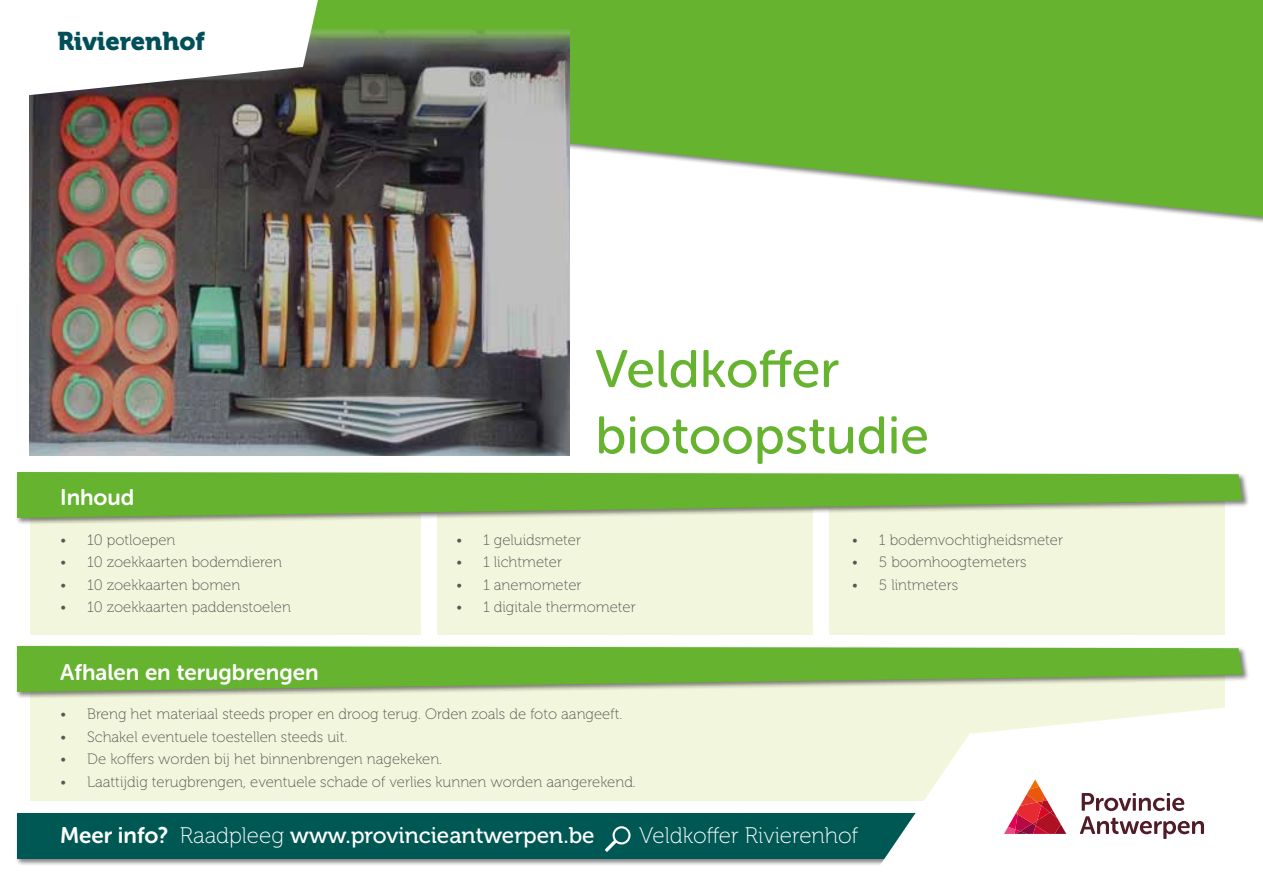
<style>
.page{position:relative;width:1263px;height:893px;background:#fff}
.page>*{position:absolute;margin:0;border:0;box-sizing:border-box;transform-origin:0 0}
.t1{font:52.5px/66.3px "Museo Sans Rounded 500";color:#65b32e}
.t2{font:25.5px "Museo 900";color:#004f59}
.t3{font:22.5px "Museo 500";color:#fff}
.t4{font:22.5px "Museo Sans Rounded 700";color:#fff}
.t5{font:22.5px "Museo 100";color:#fff}
.t6{font:15px "Museo 100";color:#575756}
.s1{font-family:"Museo Sans Rounded 700"}
.s2{font-family:"Museo 100"}
</style>
<div class="page">
<svg style="left:29px;top:0;width:1234px;height:217px;background:#7cbd4e"></svg>
<div style="left:30px;top:497px;width:1195px;height:137px;background:#f2f6dc"></div>
<div style="left:30px;top:663px;width:1195px;height:137px;background:#f2f6dc"></div>
<div style="left:422px;top:514px;width:15px;height:125px;background:#fff"></div>
<div style="left:813px;top:509px;width:15px;height:125px;background:#fff"></div>
<img style="left:30px;top:30px;width:540px;height:425px">
<div style="left:15px;top:470px;width:1235px;height:55px;background:#000;opacity:.5"></div>
<svg style="left:17px;top:472px;width:1225px;height:46px;background:#7bb94d"></svg>
<div style="left:15px;top:644px;width:1234px;height:55px;background:#000;opacity:.5"></div>
<svg style="left:17px;top:646px;width:1225px;height:46px;background:#7bb94d"></svg>
<div style="left:15px;top:811px;width:1235px;height:55px;background:#000;opacity:.5"></div>
<div style="left:17px;top:813px;width:1225px;height:45px;background:#005854"></div>
<svg style="left:29px;top:0;width:289px;height:98px"></svg>
<svg style="left:605px;top:826px;width:25px;height:26px"></svg>
<svg style="left:861px;top:708px;width:389px;height:158px;fill:#fff"></svg>
<svg style="left:1080px;top:793px;width:124px;height:46px"></svg>
<svg style="left:1004px;top:779px;width:62px;height:55px;background:#e59399"></svg>
<h2 class="t2" style="left:57px;top:26px;width:149px">Rivierenhof</h2>
<h3 class="t4" style="left:60px;top:485px;width:76px">Inhoud</h3>
<p class="t6" style="left:60px;top:532px;width:117px">• 10 potloepen</p>
<p class="t6" style="left:60px;top:554px;width:223px">• 10 zoekkaarten bodemdieren</p>
<p class="t6" style="left:60px;top:577px;width:181px">• 10 zoekkaarten bomen</p>
<p class="t6" style="left:60px;top:599px;width:232px">• 10 zoekkaarten paddenstoelen</p>
<h1 class="t1" style="left:595px;top:336px;width:335px">Veldkoffer biotoopstudie</h1>
<p class="t6" style="left:456px;top:532px;width:127px">• 1 geluidsmeter</p>
<p class="t6" style="left:456px;top:554px;width:108px">• 1 lichtmeter</p>
<p class="t6" style="left:456px;top:577px;width:127px">• 1 anemometer</p>
<p class="t6" style="left:456px;top:599px;width:181px">• 1 digitale thermometer</p>
<p class="t6" style="left:852px;top:532px;width:213px">• 1 bodemvochtigheidsmeter</p>
<p class="t6" style="left:852px;top:554px;width:176px">• 5 boomhoogtemeters</p>
<p class="t6" style="left:852px;top:577px;width:108px">• 5 lintmeters</p>
<h3 class="t4" style="left:60px;top:660px;width:260px">Afhalen en terugbrengen</h3>
<p class="t6" style="left:60px;top:706px;width:564px">• Breng het materiaal steeds proper en droog terug. Orden zoals de foto aangeeft.</p>
<p class="t6" style="left:60px;top:729px;width:289px">• Schakel eventuele toestellen steeds uit.</p>
<p class="t6" style="left:60px;top:751px;width:383px">• De koffers worden bij het binnenbrengen nagekeken.</p>
<p class="t6" style="left:60px;top:774px;width:577px">• Laattijdig terugbrengen, eventuele schade of verlies kunnen worden aangerekend.</p>
<h3 class="t3" style="left:60px;top:823px;width:536px"><span class="s1">Meer info?</span> <span class="s2">Raadpleeg</span> www.provincieantwerpen.be</h3>
<h3 class="t5" style="left:639px;top:824px;width:220px">Veldkoffer Rivierenhof</h3>
</div>
